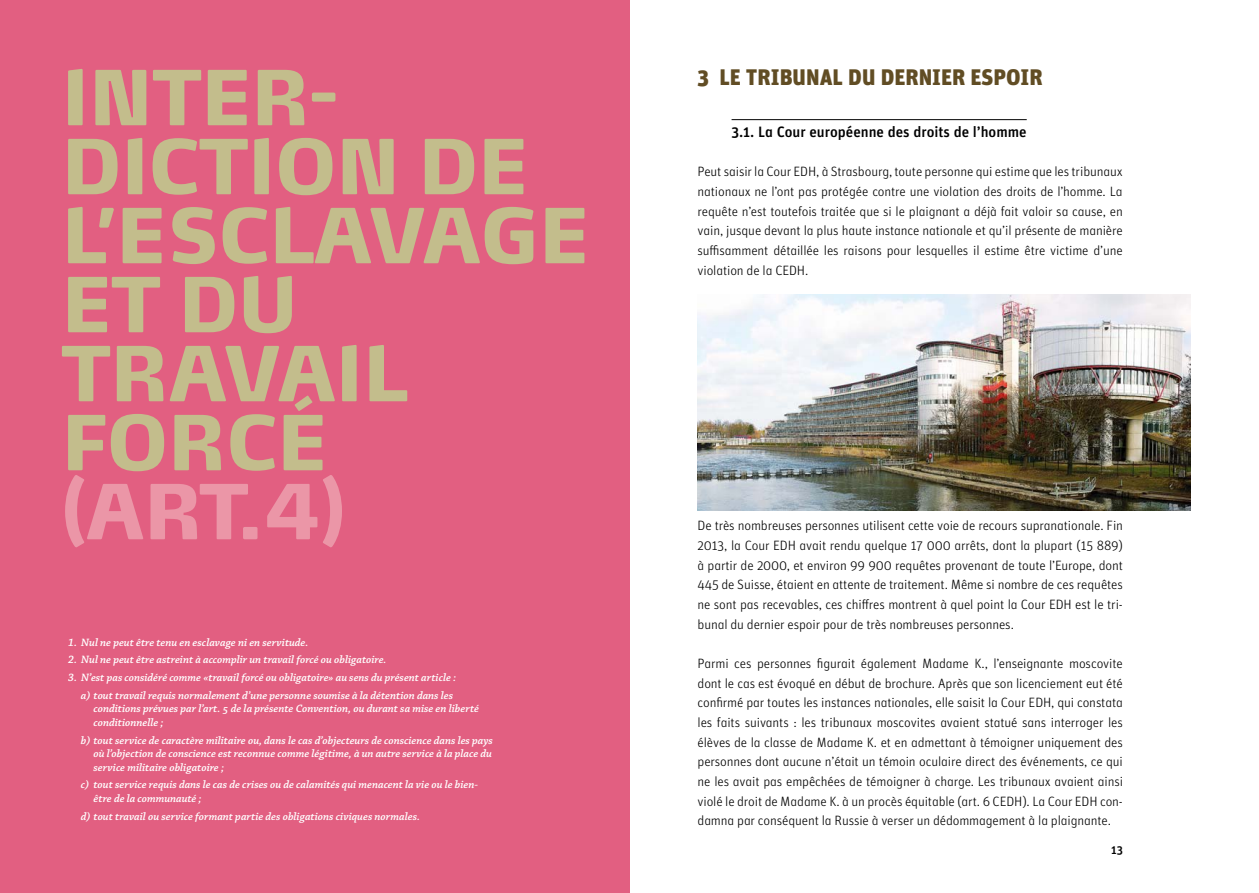
<style>
.page{position:relative;width:1259px;height:893px;background:#fff}
.page>*{position:absolute;margin:0;border:0;box-sizing:border-box;transform-origin:0 0}
.t1{font:900 75px/69px "Max Pro";letter-spacing:-.02em;color:#c3bd8c;scale:.96 1}
.t2{font:900 75px "Max Pro";color:#eb96a7;scale:.96 1}
.t3{font:900 22.5px "Unit";color:#614d24}
.t4{font:15px "Unit Medium Alternate";color:#000}
.t5{font:13.5px/19.6px "Unit Light Alternate";letter-spacing:-.01em;color:#000;text-align:justify}
.t6{font:12px "Unit Medium Alternate";color:#000}
.t7{font:italic 600 11.25px/13.5px "Chaparral Pro";color:#fff}
</style>
<div class="page">
<hr style="left:731px;top:119px;width:295px;height:1px;background:#000">
<div style="left:0;top:0;width:629px;height:893px;background:#e25f81"></div>
<img style="left:697px;top:294px;width:494px;height:217px">
<h1 class="t1" style="left:61px;top:68px;width:552px">INTER-<br>DICTION DE<br>L’ESCLAVAGE<br>ET DU<br>TRAVAIL<br>FORCÉ</h1>
<h1 class="t2" style="left:61px;top:480px;width:299px">(ART.4)</h1>
<p class="t7" style="left:68px;top:636px;width:242px">1. Nul ne peut être tenu en esclavage ni en servitude.</p>
<p class="t7" style="left:68px;top:654px;width:320px">2. Nul ne peut être astreint à accomplir un travail forcé ou obligatoire.</p>
<p class="t7" style="left:68px;top:669px;width:390px;line-height:17.7px;text-align:right">3. N’est pas considéré comme «travail forcé ou obligatoire» au sens du présent article : a) tout travail requis normalement d’une personne soumise à la détention dans les</p>
<p class="t7" style="left:94px;top:703px;width:387px">conditions prévues par l’art. de la présente Convention, ou durant sa mise en liberté conditionnelle ;</p>
<p class="t7" style="left:94px;top:734px;width:401px;text-align:justify;text-indent:-13px">b) tout service de caractère militaire ou, dans le cas d’objecteurs de conscience dans les pays où l’objection de conscience est reconnue comme légitime, à un autre service à la place du service militaire obligatoire ;</p>
<p class="t7" style="left:94px;top:779px;width:386px;text-indent:-13px">c) tout service requis dans le cas de crises ou de calamités qui menacent la vie ou le bien&shy;être de la communauté ;</p>
<p class="t7" style="left:81px;top:810px;width:341px">d) tout travail ou service formant partie des obligations civiques normales.</p>
<h2 class="t3" style="left:697px;top:69px;width:346px">3 LE TRIBUNAL DU DERNIER ESPOIR</h2>
<p class="t4" style="left:731px;top:126px;width:297px">3.1. La Cour européenne des droits de l’homme</p>
<p class="t5" style="left:697px;top:163px;width:427px">Peut saisir la Cour EDH, à Strasbourg, toute personne qui estime que les tribunaux nationaux ne l’ont pas protégée contre une violation des droits de l’homme. La requête n’est toutefois traitée que si le plaignant a déjà fait valoir sa cause, en vain, jusque devant la plus haute instance nationale et qu’il présente de manière suffisamment détaillée les raisons pour lesquelles il estime être victime d’une violation de la CEDH.</p>
<p class="t5" style="left:697px;top:517px;width:427px">De très nombreuses personnes utilisent cette voie de recours supranationale. Fin 2013, la Cour EDH avait rendu quelque 17 000 arrêts, dont la plupart (15 889) à partir de 2000, et environ 99 900 requêtes provenant de toute l’Europe, dont 445 de Suisse, étaient en attente de traitement. Même si nombre de ces requêtes ne sont pas recevables, ces chiffres montrent à quel point la Cour EDH est le tri&shy;bunal du dernier espoir pour de très nombreuses personnes.</p>
<p class="t5" style="left:697px;top:655px;width:427px">Parmi ces personnes figurait également Madame K., l’enseignante moscovite dont le cas est évoqué en début de brochure. Après que son licenciement eut été confirmé par toutes les instances nationales, elle saisit la Cour EDH, qui constata les faits suivants : les tribunaux moscovites avaient statué sans interroger les élèves de la classe de Madame K. et en admettant à témoigner uniquement des personnes dont aucune n’était un témoin oculaire direct des événements, ce qui ne les avait pas empêchées de témoigner à charge. Les tribunaux avaient ainsi violé le droit de Madame K. à un procès équitable (art. 6 CEDH). La Cour EDH con&shy;damna par conséquent la Russie à verser un dédommagement à la plaignante.</p>
<p class="t6" style="left:1111px;top:846px;width:13px">13</p>
</div>
